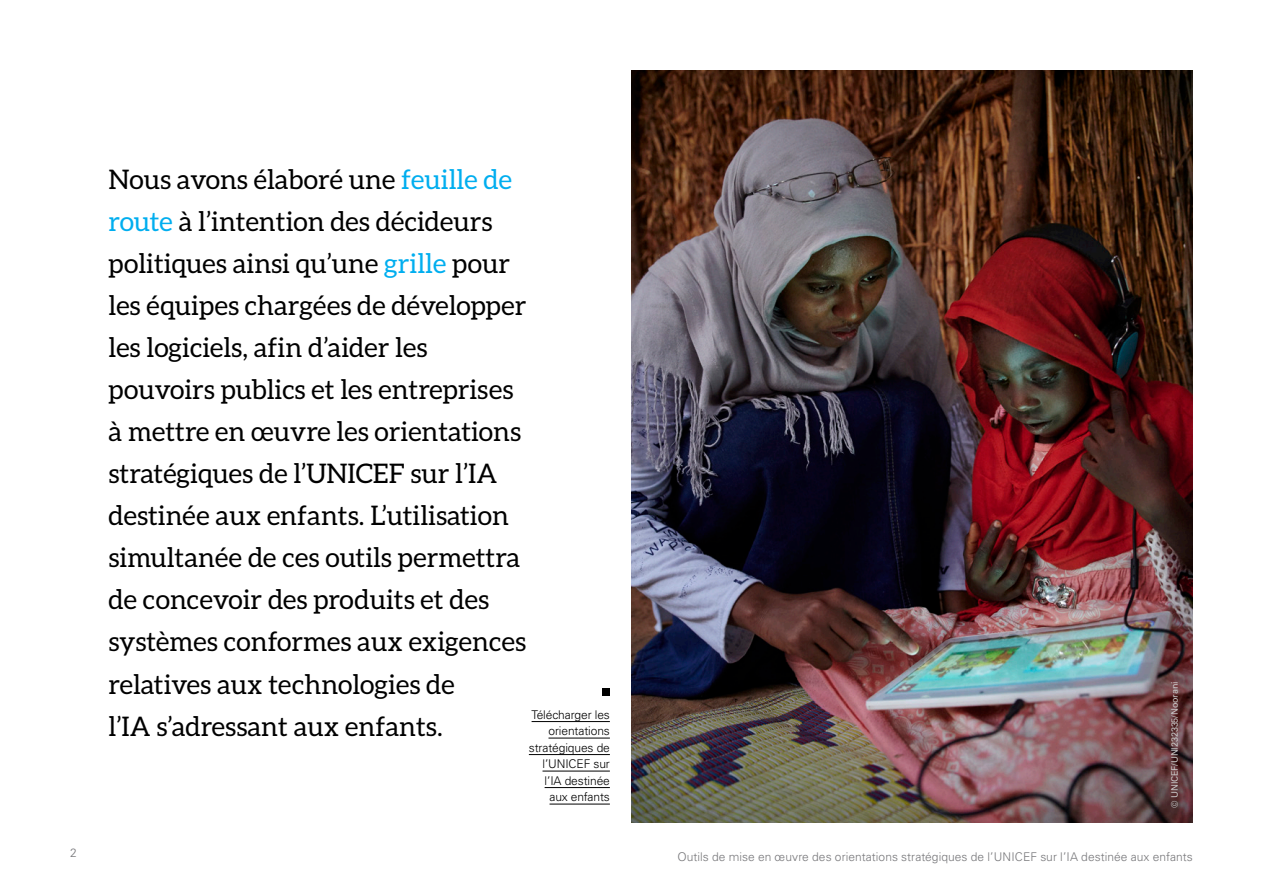
<style>
.page{position:relative;width:1263px;height:893px;background:#fff}
.page>*{position:absolute;margin:0;border:0;box-sizing:border-box;transform-origin:0 0}
.SubChapter_1{font:27px/42px "Aleo";color:#000}
.t1{font:300 12px "Univers LT Pro 45";letter-spacing:.005em;color:#77777a}
.Side_Column{font:300 12px/16.5px "Univers LT Pro 45";letter-spacing:-.01em;color:#000;text-align:right}
.Side_Column-2{font:9px "Univers LT Pro 55 Roman";letter-spacing:-.01em;color:#ccc}
.s1{color:#00aeef}
</style>
<div class="page">
<img style="left:631px;top:70px;width:562px;height:753px">
<hr style="left:532px;top:721px;width:78px;height:1px;background:#000">
<hr style="left:548px;top:738px;width:62px;height:1px;background:#000">
<hr style="left:529px;top:754px;width:81px;height:1px;background:#000">
<hr style="left:542px;top:771px;width:68px;height:1px;background:#000">
<hr style="left:545px;top:787px;width:65px;height:1px;background:#000">
<hr style="left:549px;top:804px;width:61px;height:1px;background:#000">
<div style="left:602px;top:688px;width:8px;height:8px;background:#000"></div>
<p class="SubChapter_1" style="left:109px;top:158px;width:419px">Nous avons élaboré une <span class="s1">feuille de route</span> à l’intention des décideurs politiques ainsi qu’une <span class="s1">grille</span> pour les équipes chargées de développer les logiciels, afin d’aider les pouvoirs publics et les entreprises à mettre en œuvre les orientations stratégiques de l’UNICEF sur l’IA destinée aux enfants. L’utilisation simultanée de ces outils permettra de concevoir des produits et des systèmes conformes aux exigences relatives aux technologies de<br>l’IA s’adressant aux enfants.</p>
<p class="Side_Column" style="left:529px;top:706px;width:83px">Télécharger les orientations stratégiques de l’UNICEF sur l’IA destinée aux enfants</p>
<p class="Side_Column-2" style="left:1169px;top:808px;width:128px;rotate:-90deg">© UNICEF/UNI232335/Noorani</p>
<p class="t1" style="left:70px;top:845px;width:8px">2</p>
<p class="t1" style="left:677px;top:850px;width:517px">Outils de mise en œuvre des orientations stratégiques de l’UNICEF sur l’IA destinée aux enfants</p>
</div>
